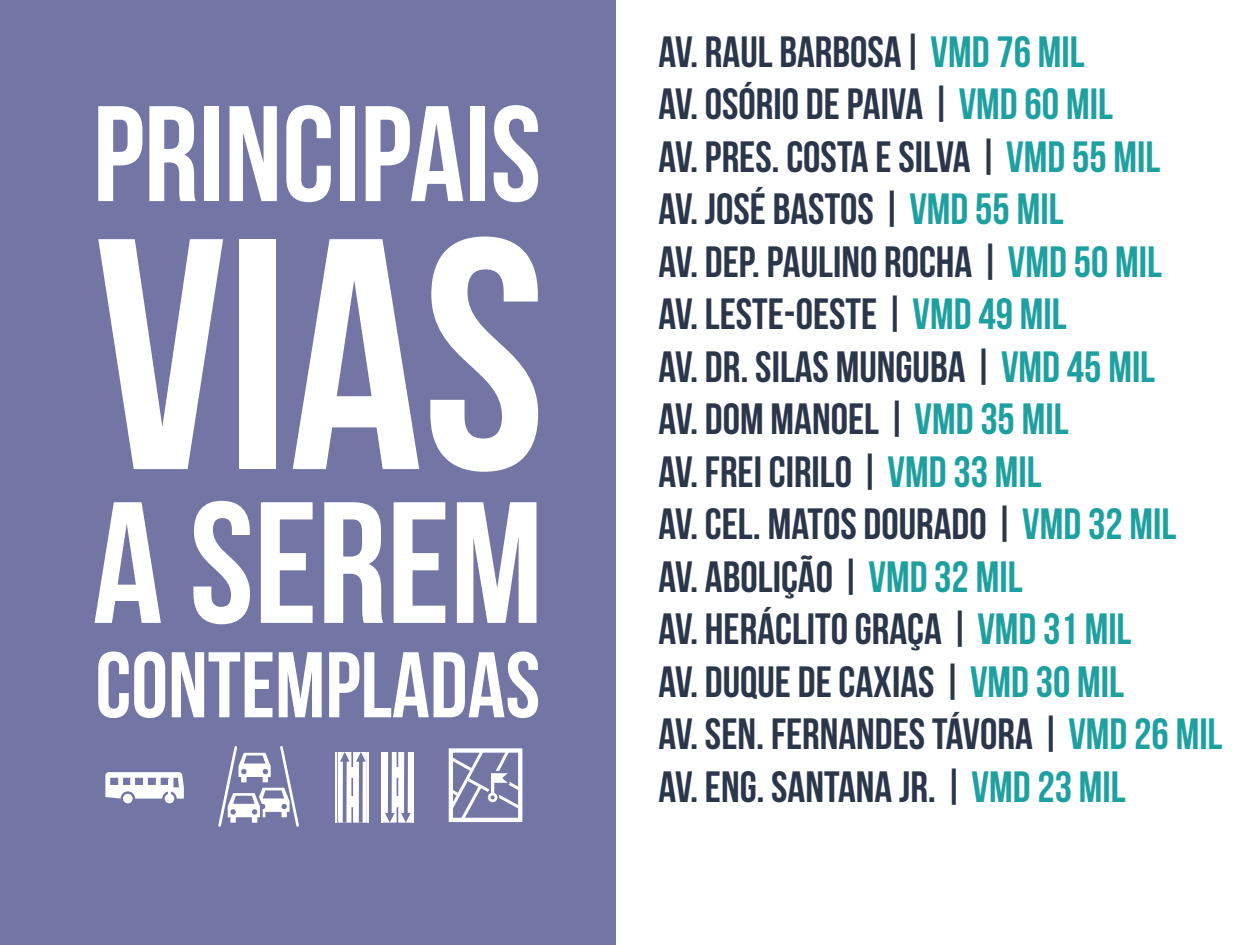
<style>
.page{position:relative;width:1260px;height:945px;background:#fff}
.page>*{position:absolute;margin:0;border:0;box-sizing:border-box;transform-origin:0 0}
.t1{font:700 328.47px "Bebas Neue";color:#fff}
.t2{font:700 172.38px "Bebas Neue";color:#fff}
.t3{font:700 135.62px "Bebas Neue";color:#fff}
.t4{font:700 92.92px "Bebas Neue";color:#fff}
.t5{font:700 43.75px/52.5px "Bebas Neue";color:#2b364a}
.s1{color:#1ea0a0}
</style>
<div class="page">
<div style="left:0;top:0;width:616px;height:945px;background:#7375a5"></div>
<div style="left:165px;top:794px;width:9px;height:9px;background:#fff;border-radius:50%"></div>
<div style="left:123px;top:794px;width:10px;height:9px;background:#fff;border-radius:50%"></div>
<svg style="left:105px;top:772px;width:79px;height:27px"></svg>
<svg style="left:218px;top:746px;width:81px;height:81px"></svg>
<hr style="left:336px;top:752px;width:1px;height:71px;background:#fff">
<hr style="left:368px;top:752px;width:1px;height:71px;background:#fff">
<hr style="left:381px;top:752px;width:1px;height:71px;background:#fff">
<hr style="left:413px;top:752px;width:1px;height:71px;background:#fff">
<svg style="left:383px;top:752px;width:29px;height:71px"></svg>
<svg style="left:338px;top:752px;width:29px;height:71px"></svg>
<svg style="left:449px;top:748px;width:73px;height:74px"></svg>
<h3 class="t3" style="left:93px;top:99px;width:450px">PRINCIPAIS</h3>
<h1 class="t1" style="left:95px;top:223px;width:453px">VIAS</h1>
<h2 class="t2" style="left:93px;top:494px;width:452px">A SEREM</h2>
<h3 class="t4" style="left:95px;top:648px;width:446px">CONTEMPLADAS</h3>
<p class="t5" style="left:658px;top:29px;width:566px">AV. RAUL BARBOSA| <span class="s1">VMD 76 MIL<br></span>AV. OSÓRIO DE PAIVA | <span class="s1">VMD 60 MIL<br></span>AV. PRES. COSTA E SILVA | <span class="s1">VMD 55 MIL<br></span>AV. JOSÉ BASTOS | <span class="s1">VMD 55 MIL<br></span>AV. DEP. PAULINO ROCHA | <span class="s1">VMD 50 MIL<br></span>AV. LESTE-OESTE | <span class="s1">VMD 49 MIL<br></span>AV. DR. SILAS MUNGUBA | <span class="s1">VMD 45 MIL<br></span>AV. DOM MANOEL | <span class="s1">VMD 35 MIL<br></span>AV. FREI CIRILO | <span class="s1">VMD 33 MIL<br></span>AV. CEL. MATOS DOURADO | <span class="s1">VMD 32 MIL<br></span>AV. ABOLIÇÃO | <span class="s1">VMD 32 MIL<br></span>AV. HERÁCLITO GRAÇA | <span class="s1">VMD 31 MIL<br></span>AV. DUQUE DE CAXIAS | <span class="s1">VMD 30 MIL<br></span>AV. SEN. FERNANDES TÁVORA | <span class="s1">VMD 26 MIL<br></span>AV. ENG. SANTANA JR. | <span class="s1">VMD 23 MIL</span></p>
</div>
